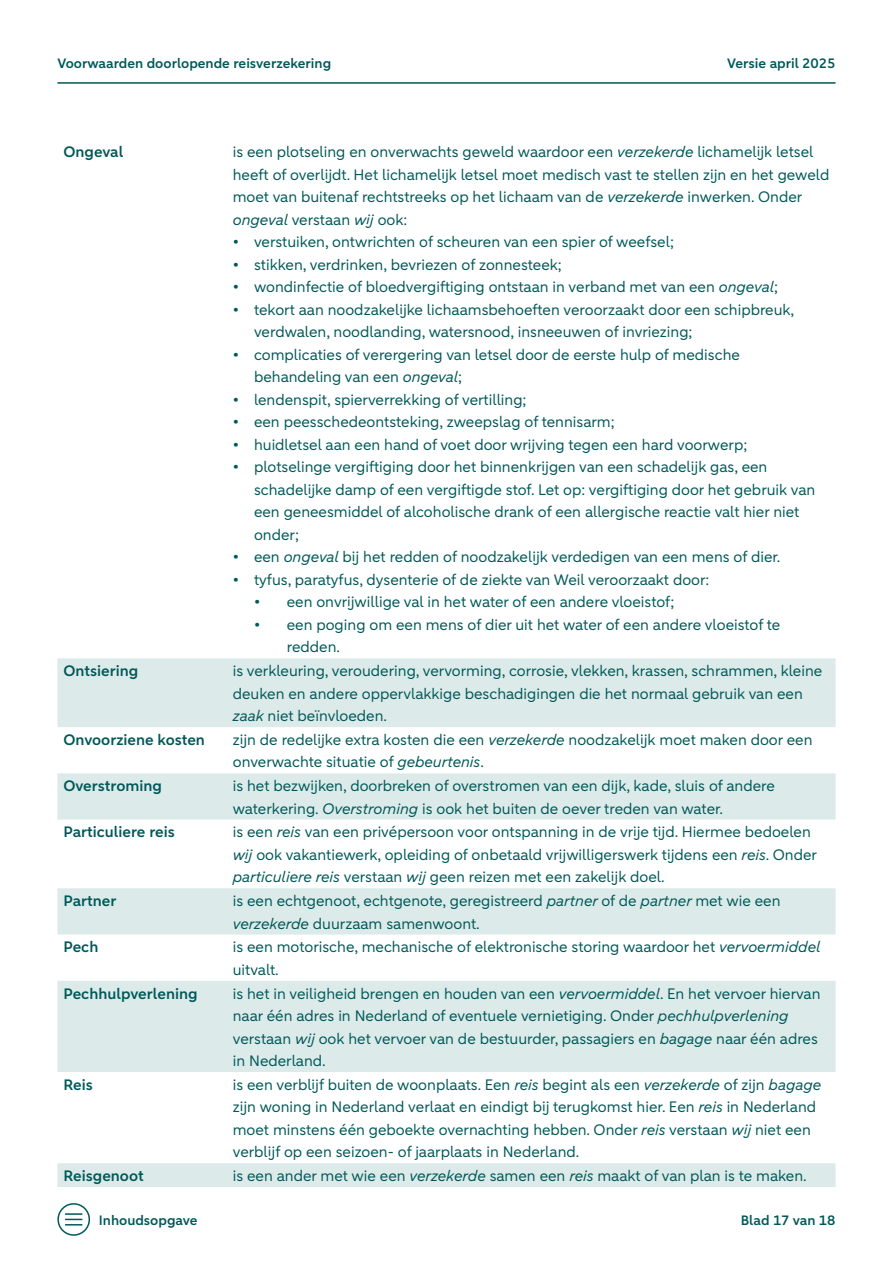
<style>
.page{position:relative;width:893px;height:1263px;background:#fff}
.page>*{position:absolute;margin:0;border:0;box-sizing:border-box;transform-origin:0 0}
.t1{font:15px/22.5px "ABNAMRO Sans";color:#005858}
.t2{font:600 15px "ABNAMRO Sans";color:#005858}
.t3{font:600 13.5px "ABNAMRO Sans";color:#005858}
.s1{font-style:italic}
</style>
<div class="page">
<hr style="left:57px;top:82px;width:779px;height:2px;background:#005858">
<svg style="left:65px;top:1213px;width:17px;height:12px"></svg>
<div style="left:57px;top:1203px;width:33px;height:33px;border:2px solid #005858;border-radius:50%"></div>
<svg style="left:57px;top:658px;width:779px;height:529px;fill:#dcebea"></svg>
<p class="t3" style="left:57px;top:54px;width:275px">Voorwaarden doorlopende reisverzekering</p>
<p class="t3" style="left:727px;top:54px;width:110px">Versie april 2025</p>
<p class="t2" style="left:63px;top:142px;width:61px">Ongeval</p>
<p class="t1" style="left:233px;top:141px;width:598px">is een plotseling en onverwachts geweld waardoor een <span class="s1">verzekerde</span> lichamelijk letsel heeft of overlijdt. Het lichamelijk letsel moet medisch vast te stellen zijn en het geweld moet van buitenaf rechtstreeks op het lichaam van de <span class="s1">verzekerde</span> inwerken. Onder <span class="s1">ongeval</span> verstaan <span class="s1">wij</span> ook:</p>
<p class="t1" style="left:233px;top:231px;width:443px">• verstuiken, ontwrichten of scheuren van een spier of weefsel;</p>
<p class="t1" style="left:233px;top:254px;width:331px">• stikken, verdrinken, bevriezen of zonnesteek;</p>
<p class="t1" style="left:233px;top:276px;width:547px">• wondinfectie of bloedvergiftiging ontstaan in verband met van een <span class="s1">ongeval</span>;</p>
<p class="t1" style="left:254px;top:299px;width:542px;text-indent:-21px">• tekort aan noodzakelijke lichaamsbehoeften veroorzaakt door een schipbreuk, verdwalen, noodlanding, watersnood, insneeuwen of invriezing;</p>
<p class="t1" style="left:254px;top:344px;width:487px;text-indent:-21px">• complicaties of verergering van letsel door de eerste hulp of medische behandeling van een <span class="s1">ongeval</span>;</p>
<p class="t1" style="left:233px;top:389px;width:296px">• lendenspit, spierverrekking of vertilling;</p>
<p class="t1" style="left:233px;top:411px;width:384px">• een peesschedeontsteking, zweepslag of tennisarm;</p>
<p class="t1" style="left:233px;top:434px;width:516px">• huidletsel aan een hand of voet door wrijving tegen een hard voorwerp;</p>
<p class="t1" style="left:254px;top:456px;width:563px;text-indent:-21px">• plotselinge vergiftiging door het binnenkrijgen van een schadelijk gas, een schadelijke damp of een vergiftigde stof. Let op: vergiftiging door het gebruik van een geneesmiddel of alcoholische drank of een allergische reactie valt hier niet onder;</p>
<p class="t1" style="left:233px;top:546px;width:549px">• een <span class="s1">ongeval</span> bij het redden of noodzakelijk verdedigen van een mens of dier.</p>
<p class="t1" style="left:233px;top:569px;width:478px">• tyfus, paratyfus, dysenterie of de ziekte van Weil veroorzaakt door:</p>
<p class="t1" style="left:254px;top:591px;width:422px">• een onvrijwillige val in het water of een andere vloeistof;</p>
<p class="t1" style="left:287px;top:614px;width:495px;text-indent:-33px">• een poging om een mens of dier uit het water of een andere vloeistof te redden.</p>
<p class="t2" style="left:63px;top:661px;width:77px">Ontsiering</p>
<p class="t1" style="left:233px;top:660px;width:591px">is verkleuring, veroudering, vervorming, corrosie, vlekken, krassen, schrammen, kleine deuken en andere oppervlakkige beschadigingen die het normaal gebruik van een <span class="s1">zaak</span> niet beïnvloeden.</p>
<p class="t2" style="left:63px;top:730px;width:143px">Onvoorziene kosten</p>
<p class="t1" style="left:233px;top:729px;width:581px">zijn de redelijke extra kosten die een <span class="s1">verzekerde</span> noodzakelijk moet maken door een onverwachte situatie of <span class="s1">gebeurtenis</span>.</p>
<p class="t2" style="left:63px;top:776px;width:100px">Overstroming</p>
<p class="t1" style="left:233px;top:775px;width:544px">is het bezwijken, doorbreken of overstromen van een dijk, kade, sluis of andere waterkering. <span class="s1">Overstroming</span> is ook het buiten de oever treden van water.</p>
<p class="t2" style="left:63px;top:822px;width:113px">Particuliere reis</p>
<p class="t1" style="left:233px;top:821px;width:586px">is een <span class="s1">reis</span> van een privépersoon voor ontspanning in de vrije tijd. Hiermee bedoelen <span class="s1">wij</span> ook vakantiewerk, opleiding of onbetaald vrijwilligerswerk tijdens een <span class="s1">reis</span>. Onder <span class="s1">particuliere reis</span> verstaan <span class="s1">wij</span> geen reizen met een zakelijk doel.</p>
<p class="t2" style="left:63px;top:891px;width:55px">Partner</p>
<p class="t1" style="left:233px;top:890px;width:549px">is een echtgenoot, echtgenote, geregistreerd <span class="s1">partner</span> of de <span class="s1">partner</span> met wie een <span class="s1">verzekerde</span> duurzaam samenwoont.</p>
<p class="t2" style="left:63px;top:937px;width:36px">Pech</p>
<p class="t1" style="left:233px;top:936px;width:589px">is een motorische, mechanische of elektronische storing waardoor het <span class="s1">vervoermiddel </span>uitvalt.</p>
<p class="t2" style="left:63px;top:983px;width:136px">Pechhulpverlening</p>
<p class="t1" style="left:233px;top:982px;width:589px">is het in veiligheid brengen en houden van een <span class="s1">vervoermiddel</span>. En het vervoer hiervan naar één adres in Nederland of eventuele vernietiging. Onder <span class="s1">pechhulpverlening </span>verstaan <span class="s1">wij</span> ook het vervoer van de bestuurder, passagiers en <span class="s1">bagage</span> naar één adres in Nederland.</p>
<p class="t2" style="left:63px;top:1075px;width:31px">Reis</p>
<p class="t1" style="left:233px;top:1074px;width:590px">is een verblijf buiten de woonplaats. Een <span class="s1">reis</span> begint als een <span class="s1">verzekerde</span> of zijn <span class="s1">bagage </span>zijn woning in Nederland verlaat en eindigt bij terugkomst hier. Een <span class="s1">reis</span> in Nederland moet minstens één geboekte overnachting hebben. Onder <span class="s1">reis</span> verstaan <span class="s1">wij</span> niet een verblijf op een seizoen- of jaarplaats in Nederland.</p>
<p class="t2" style="left:63px;top:1166px;width:82px">Reisgenoot</p>
<p class="t1" style="left:233px;top:1165px;width:575px">is een ander met wie een <span class="s1">verzekerde</span> samen een <span class="s1">reis</span> maakt of van plan is te maken.</p>
<p class="t3" style="left:99px;top:1211px;width:100px">Inhoudsopgave</p>
<p class="t3" style="left:741px;top:1211px;width:96px">Blad 17 van 18</p>
</div>
